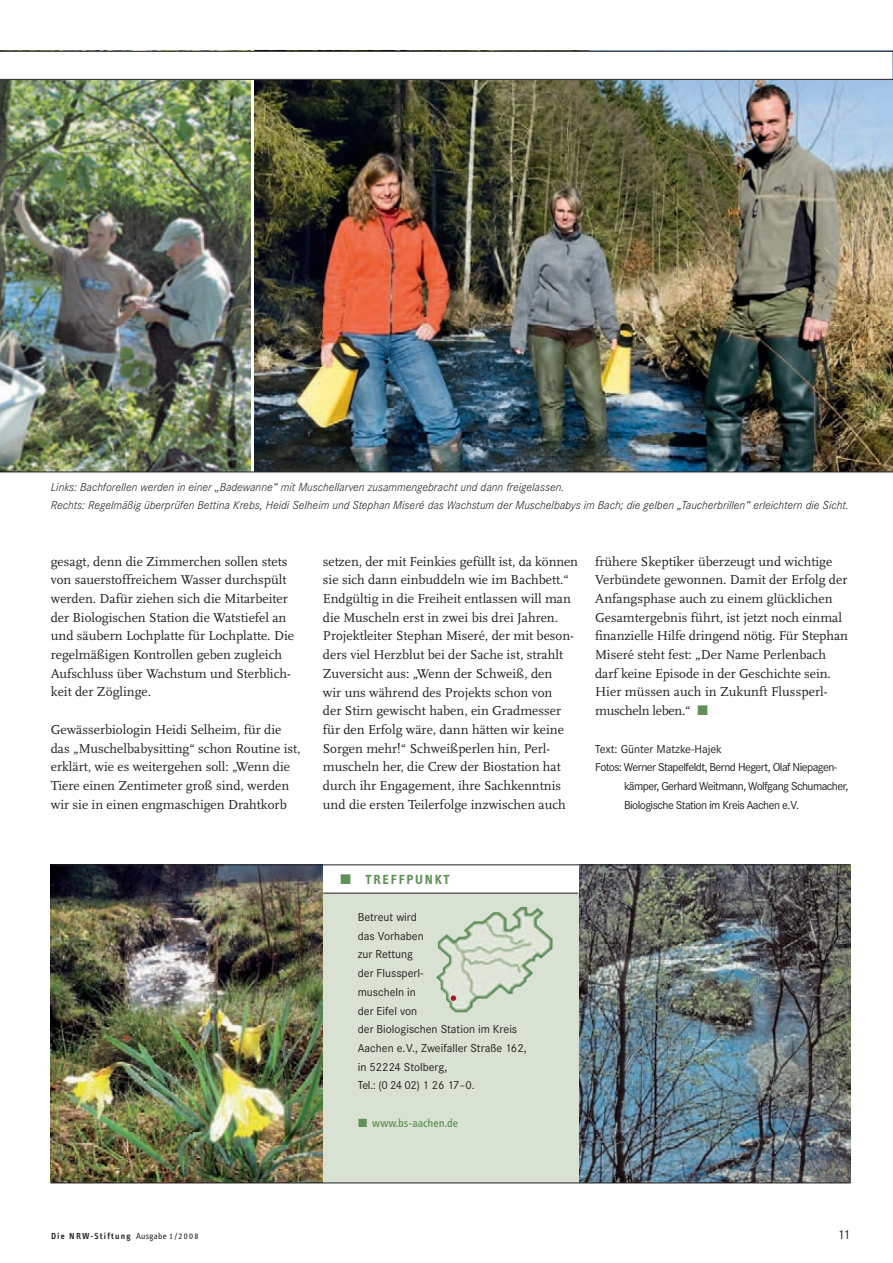
<style>
.page{position:relative;width:893px;height:1263px;background:#fff}
.page>*{position:absolute;margin:0;border:0;box-sizing:border-box;transform-origin:0 0}
.t1{font:13.5px/18.8px "Scala";color:#231f20}
.t2{font:700 13.5px "Info Text";letter-spacing:.135em;color:#5f9156}
.t3{font:13.5px "Corporate S";color:#231f20}
.t4{font:italic 300 12px/18.8px "Corporate S";color:#231f20}
.t5{font:12px/18.8px "Corporate S";letter-spacing:-.01em;color:#231f20}
.t6{font:12px "Corporate S";letter-spacing:-.045em;color:#231f20}
.t7{font:12px "Info Text";color:#5f9156}
.t8{font:600 9px "Info Text";letter-spacing:.135em;color:#231f20}
.s1{font-family:"European Pi Three";font-size:14.1px;color:#5f9156}
.s2{font-family:"European Pi Three";font-weight:400;font-size:14.1px}
.s3{font-family:"European Pi Three"}
.s4{font-weight:400}
.s5{font-family:"Info Text Normal Caps";font-weight:400}
</style>
<div class="page">
<img style="left:0;top:80px;width:251px;height:392px">
<img style="left:255px;top:80px;width:637px;height:392px">
<img style="left:51px;top:865px;width:272px;height:317px">
<img style="left:578px;top:865px;width:272px;height:317px">
<hr style="left:0;top:51px;width:892px;height:1px;background:#231f20">
<div style="left:323px;top:893px;width:255px;height:290px;background:#d9e1d2"></div>
<hr style="left:323px;top:893px;width:255px;height:1px;background:#231f20">
<hr style="left:51px;top:1182px;width:799px;height:1px;background:#231f20">
<img style="left:436px;top:907px;width:116px;height:105px">
<svg style="left:451px;top:995px;width:5px;height:6px"></svg>
<hr style="left:51px;top:864px;width:799px;height:1px;background:#231f20">
<hr style="left:0;top:472px;width:892px;height:1px;background:#231f20">
<hr style="left:0;top:79px;width:892px;height:1px;background:#231f20">
<p class="t4" style="left:51px;top:478px;width:800px">Links: Bachforellen werden in einer „Badewanne“ mit Muschellarven zusammengebracht und dann freigelassen.<br>Rechts: Regelmäßig überprüfen Bettina Krebs, Heidi Selheim und Stephan Miseré das Wachstum der Muschelbabys im Bach; die gelben „Taucherbrillen“ erleichtern die Sicht.</p>
<p class="t1" style="left:51px;top:552px;width:245px">gesagt, denn die Zimmerchen sollen stets von sauerstoffreichem Wasser durchspült werden. Dafür ziehen sich die Mitarbeiter der Biologischen Station die Watstiefel an und säubern Lochplatte für Lochplatte. Die regelmäßigen Kontrollen geben zugleich Aufschluss über Wachstum und Sterblich - keit der Zöglinge.</p>
<p class="t1" style="left:51px;top:721px;width:251px">Gewässerbiologin Heidi Selheim, für die das „Muschelbabysitting“ schon Routine ist, erklärt, wie es weitergehen soll: „Wenn die Tiere einen Zentimeter groß sind, werden wir sie in einen engmaschigen Drahtkorb</p>
<p class="t1" style="left:323px;top:552px;width:257px">setzen, der mit Feinkies gefüllt ist, da können sie sich dann einbuddeln wie im Bach bett.“ Endgültig in die Freiheit entlassen will man die Muscheln erst in zwei bis drei Jah ren.<br>Projektleiter Stephan Miseré, der mit beson - ders viel Herzblut bei der Sache ist, strahlt Zuversicht aus: „Wenn der Schweiß, den<br>wir uns während des Projekts schon von<br>der Stirn gewischt haben, ein Gradmesser für den Erfolg wäre, dann hätten wir keine Sorgen mehr!“ Schweißperlen hin, Perl - muscheln her, die Crew der Biostation hat durch ihr Engagement, ihre Sachkenntnis und die ersten Teilerfolge inzwischen auch</p>
<p class="t1" style="left:595px;top:552px;width:254px">frühere Skeptiker überzeugt und wichtige Ver bündete gewonnen. Damit der Erfolg der Anfangsphase auch zu einem glücklichen Gesamtergebnis führt, ist jetzt noch einmal finanzielle Hilfe dringend nötig. Für Stephan Miseré steht fest: „Der Name Perlen bach darf keine Episode in der Geschichte sein.<br>Hier müssen auch in Zukunft Fluss perl - muscheln leben.“ <span class="s1">-</span></p>
<p class="t5" style="left:595px;top:740px;width:128px">Text: Günter Matzke-Hajek</p>
<p class="t6" style="left:595px;top:763px;width:244px">Fotos: Werner Stapelfeldt, Bernd Hegert, Olaf Niepagen -</p>
<p class="t6" style="left:624px;top:781px;width:226px">kämper, Gerhard Weitmann, Wolfgang Schumacher,</p>
<p class="t6" style="left:624px;top:800px;width:177px">Biologische Station im Kreis Aachen e.V.</p>
<p class="t2" style="left:340px;top:871px;width:111px"><span class="s2">-</span> TREFFPUNKT</p>
<p class="t5" style="left:358px;top:908px;width:170px">Betreut wird<br>das Vorhaben<br>zur Rettung<br>der Flussperl -<br>muscheln in<br>der Eifel von<br>der Biologischen Station im Kreis<br>Aachen e.V., Zweifaller Straße 162, in 52224 Stolberg,<br>Tel.: (0 24 02) 1 26 17–0.</p>
<p class="t7" style="left:358px;top:1118px;width:102px"><span class="s3">-</span> www.bs-aachen.de</p>
<p class="t8" style="left:51px;top:1232px;width:149px">Die NRW-Stiftung <span class="s4">Ausgabe</span> <span class="s5">1/2008</span></p>
<p class="t3" style="left:837px;top:1229px;width:14px">11</p>
</div>
